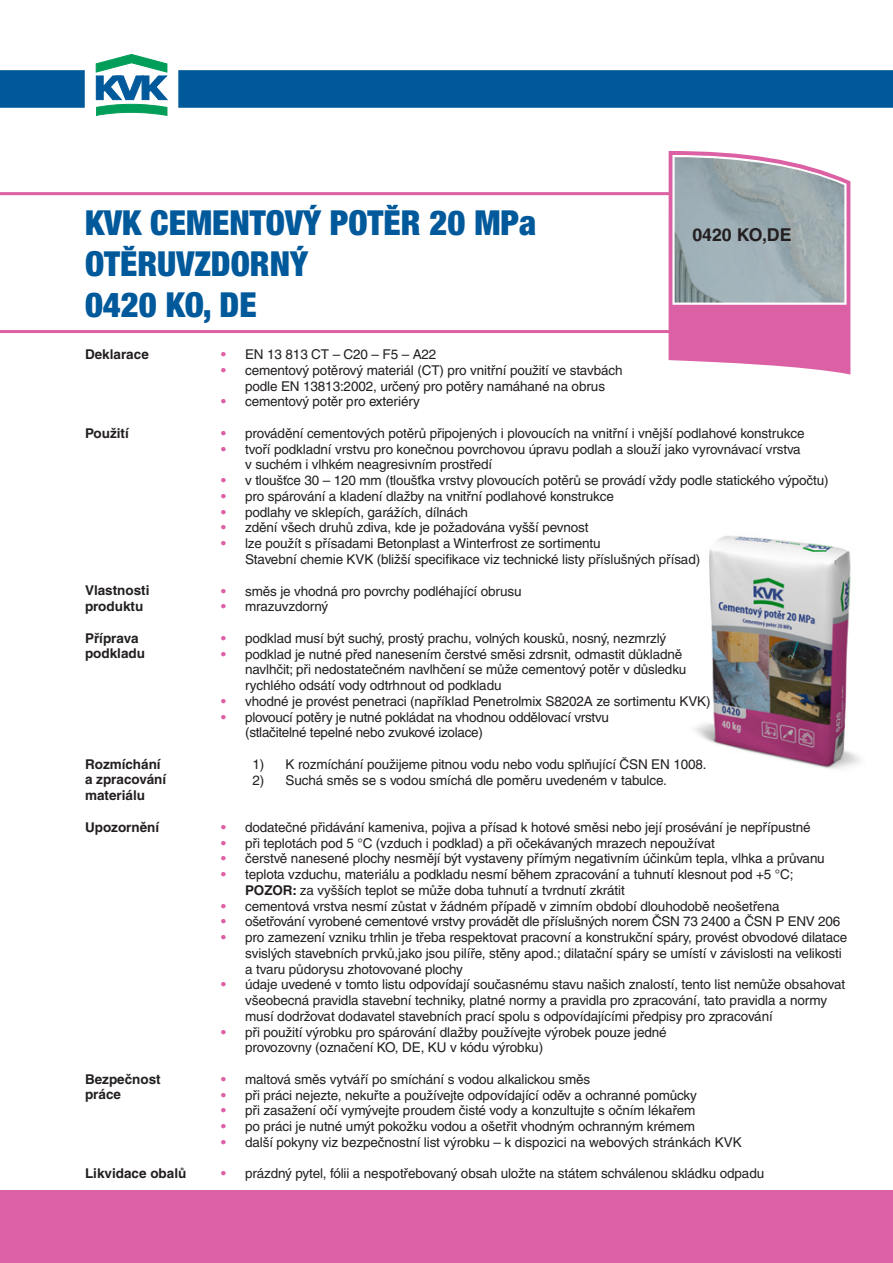
<style>
.page{position:relative;width:893px;height:1263px;background:#fff}
.page>*{position:absolute;margin:0;border:0;box-sizing:border-box;transform-origin:0 0}
.t1{font:900 condensed 34.5px/41.4px "Helvetica Neue CE";color:#00599b}
.t2{font:700 17.7px "Helvetica CE";color:#231f20}
.t3{font:13.5px/15.8px "Helvetica CE";letter-spacing:-.01em;color:#231f20}
.t4{font:700 13.5px/15.8px "Helvetica CE";color:#231f20}
.s1{font-weight:700;color:#dc61a4}
.s2{font-weight:700}
</style>
<div class="page">
<div style="left:0;top:1191px;width:893px;height:72px;background:#dc61a4"></div>
<svg style="left:0;top:54px;width:893px;height:61px"></svg>
<img style="left:695px;top:536px;width:165px;height:233px">
<svg style="left:669px;top:151px;width:181px;height:223px"></svg>
<img style="left:675px;top:157px;width:169px;height:145px">
<hr style="left:0;top:192px;width:670px;height:3px;background:#dc61a4">
<hr style="left:0;top:330px;width:670px;height:3px;background:#dc61a4">
<h1 class="t1" style="left:85px;top:202px;width:453px">KVK CEMENTOVÝ POTĚR 20 MPA<br>OTĚRUVZDORNÝ<br>0420 KO, DE</h1>
<h2 class="t2" style="left:692px;top:225px;width:101px">0420 Ko,dE</h2>
<p class="t4" style="left:85px;top:346px;width:65px">Deklarace</p>
<p class="t4" style="left:85px;top:425px;width:45px">Použití</p>
<p class="t4" style="left:85px;top:583px;width:66px">Vlastnosti produktu</p>
<p class="t4" style="left:85px;top:630px;width:62px">Příprava podkladu</p>
<p class="t4" style="left:85px;top:756px;width:83px">Rozmíchání a zpracování materiálu</p>
<p class="t4" style="left:85px;top:819px;width:76px">Upozornění</p>
<p class="t4" style="left:85px;top:1071px;width:77px">Bezpečnost práce</p>
<p class="t4" style="left:85px;top:1165px;width:103px">Likvidace obalů</p>
<p class="t3" style="left:221px;top:347px;width:217px"><span class="s1">•</span> EN 13 813 CT – C20 – F5 – A22</p>
<p class="t3" style="left:221px;top:362px;width:403px;text-align:center"><span class="s1">•</span> cementový potěrový materiál (CT) pro vnitřní použití ve stavbách podle EN 13813:2002, určený pro potěry namáhané na obrus</p>
<p class="t3" style="left:221px;top:394px;width:200px"><span class="s1">•</span> cementový potěr pro exteriéry</p>
<p class="t3" style="left:221px;top:425px;width:585px"><span class="s1">•</span> provádění cementových potěrů připojených i plovoucích na vnitřní i vnější podlahové konstrukce</p>
<p class="t3" style="left:245px;top:441px;width:557px;text-indent:-24px"><span class="s1">•</span> tvoří podkladní vrstvu pro konečnou povrchovou úpravu podlah a slouží jako vyrovnávací vrstva v suchém i vlhkém neagresivním prostředí</p>
<p class="t3" style="left:221px;top:473px;width:609px"><span class="s1">•</span> v tloušťce 30 – 120 mm (tloušťka vrstvy plovoucích potěrů se provádí vždy podle statického výpočtu)</p>
<p class="t3" style="left:221px;top:488px;width:394px"><span class="s1">•</span> pro spárování a kladení dlažby na vnitřní podlahové konstrukce</p>
<p class="t3" style="left:221px;top:504px;width:248px"><span class="s1">•</span> podlahy ve sklepích, garážích, dílnách</p>
<p class="t3" style="left:221px;top:520px;width:369px"><span class="s1">•</span> zdění všech druhů zdiva, kde je požadována vyšší pevnost</p>
<p class="t3" style="left:245px;top:536px;width:457px;text-indent:-24px"><span class="s1">•</span> lze použít s přísadami Betonplast a Winterfrost ze sortimentu<br>Stavební chemie KVK (bližší specifikace viz technické listy příslušných přísad)</p>
<p class="t3" style="left:221px;top:583px;width:302px"><span class="s1">•</span> směs je vhodná pro povrchy podléhající obrusu</p>
<p class="t3" style="left:221px;top:599px;width:109px"><span class="s1">•</span> mrazuvzdorný</p>
<p class="t3" style="left:221px;top:630px;width:447px"><span class="s1">•</span> podklad musí být suchý, prostý prachu, volných kousků, nosný, nezmrzlý</p>
<p class="t3" style="left:245px;top:646px;width:443px;text-indent:-24px"><span class="s1">•</span> podklad je nutné před nanesením čerstvé směsi zdrsnit, odmastit důkladně navlhčit; při nedostatečném navlhčení se může cementový potěr v důsledku rychlého odsátí vody odtrhnout od podkladu</p>
<p class="t3" style="left:221px;top:693px;width:491px"><span class="s1">•</span> vhodné je provést penetraci (například Penetrolmix S8202A ze sortimentu KVK)</p>
<p class="t3" style="left:245px;top:709px;width:365px;text-indent:-24px"><span class="s1">•</span> plovoucí potěry je nutné pokládat na vhodnou oddělovací vrstvu (stlačitelné tepelné nebo zvukové izolace)</p>
<p class="t3" style="left:252px;top:756px;width:456px">1) K rozmíchání použijeme pitnou vodu nebo vodu splňující ČSN EN 1008.</p>
<p class="t3" style="left:252px;top:772px;width:416px">2) Suchá směs se s vodou smíchá dle poměru uvedeném v tabulce.</p>
<p class="t3" style="left:221px;top:819px;width:591px"><span class="s1">•</span> dodatečné přidávání kameniva, pojiva a přísad k hotové směsi nebo její prosévání je nepřípustné</p>
<p class="t3" style="left:221px;top:835px;width:495px"><span class="s1">•</span> při teplotách pod 5 °C (vzduch i podklad) a při očekávaných mrazech nepoužívat</p>
<p class="t3" style="left:221px;top:851px;width:605px"><span class="s1">•</span> čerstvě nanesené plochy nesmějí být vystaveny přímým negativním účinkům tepla, vlhka a průvanu</p>
<p class="t3" style="left:245px;top:866px;width:550px;text-indent:-24px"><span class="s1">•</span> teplota vzduchu, materiálu a podkladu nesmí během zpracování a tuhnutí klesnout pod +5 °C;<br><span class="s2">Pozor :</span> za vyšších teplot se může doba tuhnutí a tvrdnutí zkrátit</p>
<p class="t3" style="left:221px;top:898px;width:560px"><span class="s1">•</span> cementová vrstva nesmí zůstat v žádném případě v zimním období dlouhodobě neošetřena</p>
<p class="t3" style="left:221px;top:914px;width:621px"><span class="s1">•</span> ošetřování vyrobené cementové vrstvy provádět dle příslušných norem ČSN 73 2400 a ČSN P ENV 206</p>
<p class="t3" style="left:245px;top:929px;width:604px;text-indent:-24px"><span class="s1">•</span> pro zamezení vzniku trhlin je třeba respektovat pracovní a konstrukční spáry, provést obvodové dilatace svislých stavebních prvků,jako jsou pilíře, stěny apod.; dilatační spáry se umístí v závislosti na velikosti a tvaru půdorysu zhotovované plochy</p>
<p class="t3" style="left:245px;top:977px;width:602px;text-indent:-24px"><span class="s1">•</span> údaje uvedené v tomto listu odpovídají současnému stavu našich znalostí, tento list nemůže obsahovat všeobecná pravidla stavební techniky, platné normy a pravidla pro zpracování, tato pravidla a normy musí dodržovat dodavatel stavebních prací spolu s odpovídajícími předpisy pro zpracování</p>
<p class="t3" style="left:245px;top:1024px;width:423px;text-indent:-24px"><span class="s1">•</span> při použití výrobku pro spárování dlažby používejte výrobek pouze jedné provozovny (označení KO, DE, KU v kódu výrobku)</p>
<p class="t3" style="left:221px;top:1071px;width:371px"><span class="s1">•</span> maltová směs vytváří po smíchání s vodou alkalickou směs</p>
<p class="t3" style="left:221px;top:1087px;width:477px"><span class="s1">•</span> při práci nejezte, nekuřte a používejte odpovídající oděv a ochranné pomůcky</p>
<p class="t3" style="left:221px;top:1103px;width:476px"><span class="s1">•</span> při zasažení očí vymývejte proudem čisté vody a konzultujte s očním lékařem</p>
<p class="t3" style="left:221px;top:1118px;width:475px"><span class="s1">•</span> po práci je nutné umýt pokožku vodou a ošetřit vhodným ochranným krémem</p>
<p class="t3" style="left:221px;top:1134px;width:522px"><span class="s1">•</span> další pokyny viz bezpečnostní list výrobku – k dispozici na webových stránkách KVK</p>
<p class="t3" style="left:221px;top:1166px;width:545px"><span class="s1">•</span> prázdný pytel, fólii a nespotřebovaný obsah uložte na státem schválenou skládku odpadu</p>
</div>
